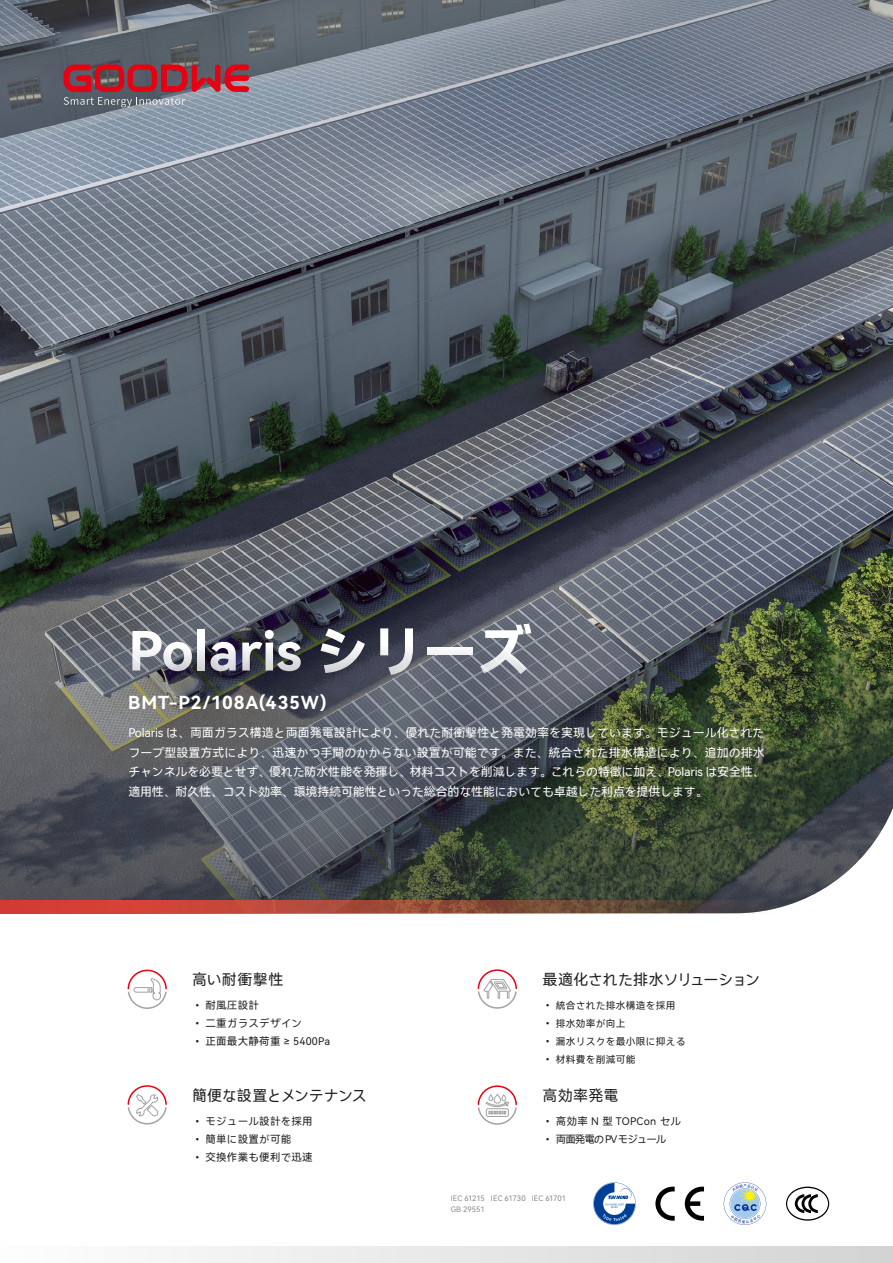
<style>
.page{position:relative;width:893px;height:1263px;background:#fff}
.page>*{position:absolute;margin:0;border:0;box-sizing:border-box;transform-origin:0 0}
.t1{font:54px "Harmony OS Sans SC Bold";color:#fff}
.t2{font:18px "Harmony OS Sans SC Bold";letter-spacing:.05em;color:#fff}
.t3{font:15px "Harmony OS Sans SC";letter-spacing:-.005em;color:#1f1e1d}
.t4{font:15px "Harmony OS Sans SC";letter-spacing:-.03em;color:#1f1e1d}
.t5{font:12px/19.5px "Harmony OS Sans SC";letter-spacing:-.015em;color:#fff;text-align:justify}
.t6{font:10.5px "Harmony OS Sans SC";letter-spacing:.025em;color:#1f1e1d}
.t7{font:10.5px "Harmony OS Sans SC";letter-spacing:-.095em;color:#1f1e1d}
.t8{font:9.75px "Harmony OS Sans SC";letter-spacing:.025em;color:#1f1e1d}
.t9{font:7.5px/10.5px "Harmony OS Sans SC";letter-spacing:.005em;color:#898989}
.s1{font-size:10.5px}
</style>
<div class="page">
<img style="left:0;top:227px;width:893px;height:330px">
<svg style="left:0;top:557px;width:893px;height:352px;background:#4f5554"></svg>
<svg style="left:0;top:0;width:893px;height:227px;background:#717b87"></svg>
<svg style="left:0;top:900px;width:773px;height:13px;background:#994739"></svg>
<svg style="left:127px;top:969px;width:40px;height:40px"></svg>
<svg style="left:127px;top:1085px;width:40px;height:40px"></svg>
<svg style="left:477px;top:969px;width:40px;height:40px"></svg>
<div style="left:0;top:1246px;width:893px;height:17px;background:linear-gradient(to right,#fefefe,#d3d3d4)"></div>
<svg style="left:593px;top:1182px;width:43px;height:43px"></svg>
<svg style="left:786px;top:1186px;width:43px;height:35px"></svg>
<svg style="left:655px;top:1186px;width:20px;height:35px"></svg>
<svg style="left:685px;top:1186px;width:19px;height:35px"></svg>
<svg style="left:724px;top:1182px;width:42px;height:43px"></svg>
<svg style="left:477px;top:1085px;width:40px;height:40px"></svg>
<svg style="left:63px;top:65px;width:186px;height:42px;background:#95505d"></svg>
<h1 class="t1" style="left:128px;top:613px;width:405px">Polaris シリーズ</h1>
<h2 class="t2" style="left:128px;top:690px;width:200px">BMT-P2/108A(435W)</h2>
<p class="t5" style="left:128px;top:723px;width:638px">Polaris は、両面ガラス構造と両面発電設計により、優れた耐衝撃性と発電効率を実現しています。モジュール化されたフープ型設置方式により、迅速かつ手間のかからない設置が可能です。また、統合された排水構造により、追加の排水チャンネルを必要とせず、優れた防水性能を発揮し、材料コストを削減します。これらの特徴に加え、Polaris は安全性、適用性、耐久性、コスト効率、環境持続可能性といった総合的な性能においても卓越した利点を提供します。</p>
<p class="t3" style="left:192px;top:969px;width:93px">高い耐衝撃性</p>
<p class="t3" style="left:542px;top:969px;width:219px">最適化された排水ソリューション</p>
<p class="t6" style="left:192px;top:998px;width:68px">• 耐風圧設計</p>
<p class="t6" style="left:192px;top:1016px;width:111px">• 二重ガラスデザイン</p>
<p class="t6" style="left:192px;top:1034px;width:140px">• 正面最大静荷重 ≥ 5400Pa</p>
<p class="t8" style="left:542px;top:998px;width:134px"><span class="s1">•</span> 統合された排水構造を採用</p>
<p class="t8" style="left:542px;top:1016px;width:84px"><span class="s1">•</span> 排水効率が向上</p>
<p class="t8" style="left:542px;top:1034px;width:144px"><span class="s1">•</span> 漏水リスクを最小限に抑える</p>
<p class="t8" style="left:542px;top:1052px;width:94px"><span class="s1">•</span> 材料費を削減可能</p>
<p class="t4" style="left:192px;top:1085px;width:176px">簡便な設置とメンテナンス</p>
<p class="t3" style="left:542px;top:1085px;width:78px">高効率発電</p>
<p class="t6" style="left:192px;top:1114px;width:122px">• モジュール設計を採用</p>
<p class="t6" style="left:192px;top:1132px;width:101px">• 簡単に設置が可能</p>
<p class="t6" style="left:192px;top:1150px;width:122px">• 交換作業も便利で迅速</p>
<p class="t6" style="left:542px;top:1114px;width:140px">• 高効率 N 型 TOPCon セル</p>
<p class="t7" style="left:542px;top:1132px;width:125px">• 両面発電の PV モジュール</p>
<p class="t9" style="left:451px;top:1193px;width:117px">IEC 61215 IEC 61730 IEC 61701<br>GB 29551</p>
</div>
